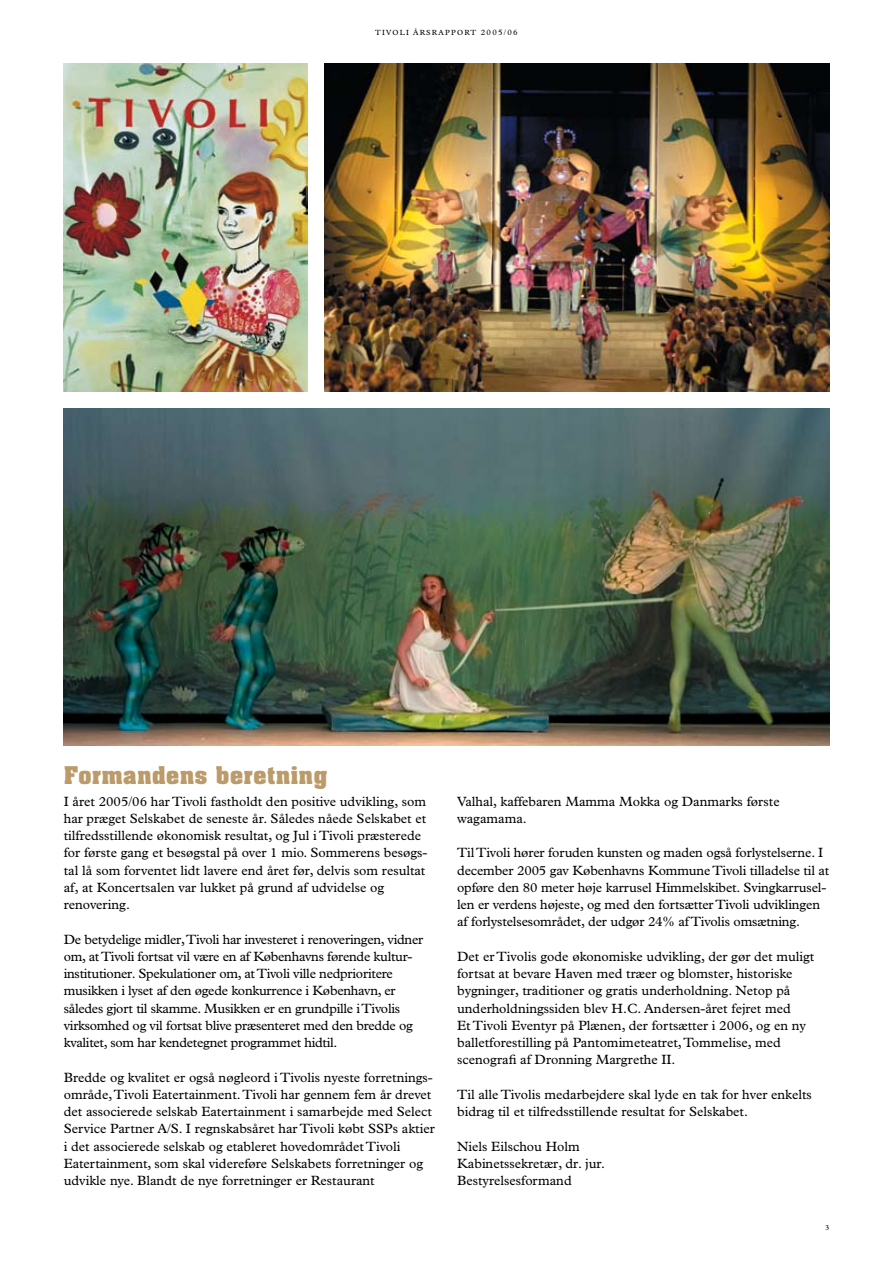
<style>
.page{position:relative;width:893px;height:1263px;background:#fff}
.page>*{position:absolute;margin:0;border:0;box-sizing:border-box;transform-origin:0 0}
.t1{font:700 24px "Aachen TIVOLI";color:#bc9b6a}
.t2{font:13.5px/17.2px "Plantin Std";color:#000}
.t3{font:13.5px/17.2px "Plantin Std";letter-spacing:-.02em;color:#000}
.t4{font:7.5px "Plantin Std";letter-spacing:.16em;color:#000}
.s1{font-size:8.1px}
</style>
<div class="page">
<img style="left:64px;top:64px;width:243px;height:328px">
<img style="left:324px;top:64px;width:505px;height:328px">
<img style="left:64px;top:409px;width:765px;height:337px">
<p class="t4" style="left:375px;top:29px;width:144px">TIVOLI ÅRSRAPPORT <span class="s1">2005/06</span></p>
<h1 class="t1" style="left:64px;top:760px;width:265px">Formandens beretning</h1>
<p class="t2" style="left:64px;top:792px;width:365px">I året 2005/06 har Tivoli fastholdt den positive udvikling, som har præget Selskabet de seneste år. Således nåede Selskabet et tilfredsstillende økonomisk resultat, og Jul i Tivoli præsterede for første gang et besøgstal på over 1 mio. Sommerens besøgs&shy;tal lå som forventet lidt lavere end året før, delvis som resultat af, at Koncertsalen var lukket på grund af udvidelse og renovering.</p>
<p class="t3" style="left:64px;top:930px;width:361px">De betydelige midler, Tivoli har investeret i renoveringen, vidner om, at Tivoli fortsat vil være en af Københavns førende kultur&shy;institutioner. Spekulationer om, at Tivoli ville nedprioritere musikken i lyset af den øgede konkurrence i København, er således gjort til skamme. Musikken er en grundpille i Tivolis virksomhed og vil fortsat blive præsenteret med den bredde og kvalitet, som har kendetegnet programmet hidtil.</p>
<p class="t2" style="left:64px;top:1068px;width:372px">Bredde og kvalitet er også nøgleord i Tivolis nyeste forretnings&shy;område, Tivoli Eatertainment. Tivoli har gennem fem år drevet det associerede selskab Eatertainment i samarbejde med Select Service Partner A/S. I regnskabsåret har Tivoli købt SSPs aktier i det associerede selskab og etableret hovedområdet Tivoli Eatertainment, som skal videreføre Selskabets forretninger og udvikle nye. Blandt de nye forretninger er Restaurant</p>
<p class="t2" style="left:457px;top:792px;width:324px">Valhal, kaffebaren Mamma Mokka og Danmarks første wagamama.</p>
<p class="t2" style="left:457px;top:844px;width:374px">Til Tivoli hører foruden kunsten og maden også forlystelserne. I december 2005 gav Københavns Kommune Tivoli tilladelse til at opføre den 80 meter høje karrusel Himmelskibet. Svingkarrusel&shy;len er verdens højeste, og med den fortsætter Tivoli udviklingen af forlystelsesområdet, der udgør 24% af Tivolis omsætning.</p>
<p class="t2" style="left:457px;top:948px;width:359px">Det er Tivolis gode økonomiske udvikling, der gør det muligt fortsat at bevare Haven med træer og blomster, historiske bygninger, traditioner og gratis underholdning. Netop på underholdningssiden blev H.C. Andersen-året fejret med<br>Et Tivoli Eventyr på Plænen, der fortsætter i 2006, og en ny balletforestilling på Pantomimeteatret, Tommelise, med scenografi af Dronning Margrethe II.</p>
<p class="t2" style="left:457px;top:1086px;width:356px">Til alle Tivolis medarbejdere skal lyde en tak for hver enkelts bidrag til et tilfredsstillende resultat for Selskabet.</p>
<p class="t2" style="left:457px;top:1137px;width:150px">Niels Eilschou Holm<br>Kabinetssekretær, dr. jur.<br>Bestyrelsesformand</p>
</div>
